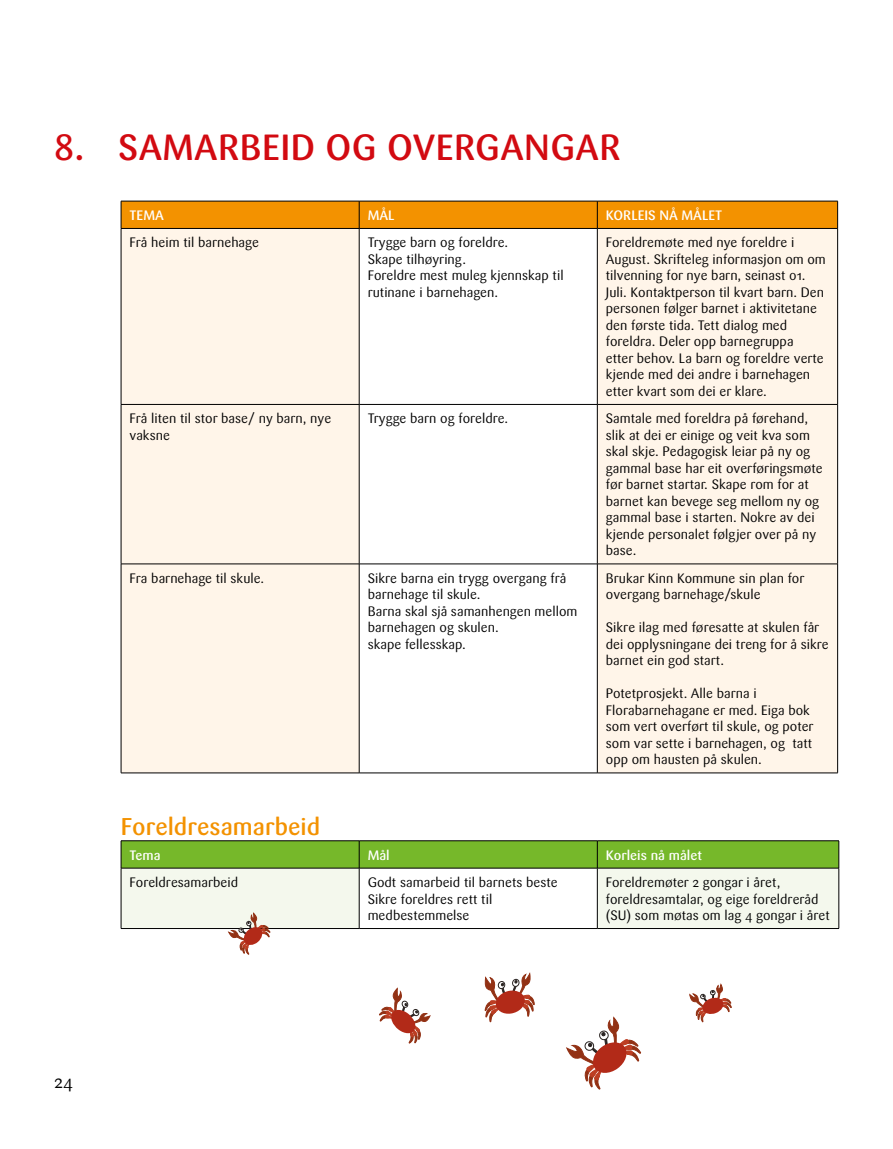
<style>
.page{position:relative;width:893px;height:1149px;background:#fff}
.page>*{position:absolute;margin:0;border:0;box-sizing:border-box;transform-origin:0 0}
.t1{font:500 36px "Sari OT";letter-spacing:.01em;color:#d20a11}
.t2{font:500 24px "Sari OT";color:#f39200}
.t3{font:18px "Sari OT";color:#000}
.t4{font:13.5px/16.5px "Sari OT";color:#000}
.t5{font:500 13.5px "Sari OT";color:#fff}
</style>
<div class="page">
<svg style="left:122px;top:229px;width:715px;height:543px;fill:#fff5e9"></svg>
<svg style="left:121px;top:201px;width:717px;height:27px;background:#ec8d00"></svg>
<hr style="left:121px;top:228px;width:238px;height:1px;background:#000">
<hr style="left:121px;top:228px;width:1px;height:176px;background:#000">
<hr style="left:359px;top:228px;width:238px;height:1px;background:#000">
<hr style="left:359px;top:228px;width:1px;height:176px;background:#000">
<hr style="left:597px;top:228px;width:241px;height:1px;background:#000">
<hr style="left:597px;top:228px;width:1px;height:176px;background:#000">
<hr style="left:837px;top:228px;width:1px;height:176px;background:#000">
<hr style="left:121px;top:404px;width:238px;height:1px;background:#000">
<hr style="left:121px;top:404px;width:1px;height:159px;background:#000">
<hr style="left:359px;top:404px;width:238px;height:1px;background:#000">
<hr style="left:359px;top:404px;width:1px;height:159px;background:#000">
<hr style="left:597px;top:404px;width:241px;height:1px;background:#000">
<hr style="left:597px;top:404px;width:1px;height:159px;background:#000">
<hr style="left:837px;top:404px;width:1px;height:159px;background:#000">
<hr style="left:121px;top:563px;width:238px;height:1px;background:#000">
<hr style="left:121px;top:564px;width:1px;height:208px;background:#000">
<hr style="left:359px;top:563px;width:238px;height:1px;background:#000">
<hr style="left:359px;top:564px;width:1px;height:208px;background:#000">
<hr style="left:597px;top:563px;width:241px;height:1px;background:#000">
<hr style="left:597px;top:564px;width:1px;height:208px;background:#000">
<hr style="left:837px;top:564px;width:1px;height:208px;background:#000">
<hr style="left:121px;top:772px;width:238px;height:1px;background:#000">
<hr style="left:359px;top:772px;width:238px;height:1px;background:#000">
<hr style="left:597px;top:772px;width:241px;height:1px;background:#000">
<svg style="left:122px;top:868px;width:717px;height:59px;fill:#f4f8ed"></svg>
<svg style="left:121px;top:840px;width:719px;height:27px;background:#72b02a"></svg>
<hr style="left:121px;top:867px;width:238px;height:1px;background:#000">
<hr style="left:121px;top:868px;width:1px;height:60px;background:#000">
<hr style="left:359px;top:867px;width:238px;height:1px;background:#000">
<hr style="left:359px;top:868px;width:1px;height:60px;background:#000">
<hr style="left:597px;top:867px;width:242px;height:1px;background:#000">
<hr style="left:597px;top:868px;width:1px;height:60px;background:#000">
<hr style="left:839px;top:868px;width:1px;height:60px;background:#000">
<hr style="left:121px;top:927px;width:238px;height:1px;background:#000">
<hr style="left:359px;top:927px;width:238px;height:1px;background:#000">
<hr style="left:597px;top:927px;width:242px;height:1px;background:#000">
<svg style="left:566px;top:1017px;width:75px;height:72px"></svg>
<svg style="left:484px;top:973px;width:51px;height:49px"></svg>
<svg style="left:689px;top:984px;width:43px;height:37px"></svg>
<svg style="left:379px;top:988px;width:51px;height:55px"></svg>
<svg style="left:228px;top:913px;width:42px;height:41px"></svg>
<h1 class="t1" style="left:54px;top:124px;width:568px">8. SAMARBEID OG OVERGANGAR</h1>
<p class="t5" style="left:130px;top:206px;width:36px">TEMA</p>
<p class="t5" style="left:368px;top:206px;width:28px">MÅL</p>
<p class="t5" style="left:606px;top:206px;width:118px">KORLEIS NÅ MÅLET</p>
<p class="t4" style="left:130px;top:234px;width:131px">Frå heim til barnehage</p>
<p class="t4" style="left:368px;top:234px;width:197px">Trygge barn og foreldre.<br>Skape tilhøyring.<br>Foreldre mest muleg kjennskap til rutinane i barnehagen.</p>
<p class="t4" style="left:606px;top:234px;width:222px">Foreldremøte med nye foreldre i August. Skrifteleg informasjon om om tilvenning for nye barn, seinast 01.<br>Juli. Kontaktperson til kvart barn. Den personen følger barnet i aktivitetane den første tida. Tett dialog med foreldra. Deler opp barnegruppa<br>etter behov. La barn og foreldre verte kjende med dei andre i barnehagen etter kvart som dei er klare.</p>
<p class="t4" style="left:130px;top:410px;width:203px">Frå liten til stor base/ ny barn, nye vaksne</p>
<p class="t4" style="left:368px;top:410px;width:142px">Trygge barn og foreldre.</p>
<p class="t4" style="left:606px;top:410px;width:218px">Samtale med foreldra på førehand, slik at dei er einige og veit kva som skal skje. Pedagogisk leiar på ny og gammal base har eit overføringsmøte før barnet startar. Skape rom for at barnet kan bevege seg mellom ny og gammal base i starten. Nokre av dei kjende personalet følgjer over på ny base.</p>
<p class="t4" style="left:130px;top:569px;width:136px">Fra barnehage til skule.</p>
<p class="t4" style="left:368px;top:569px;width:211px">Sikre barna ein trygg overgang frå barnehage til skule.<br>Barna skal sjå samanhengen mellom barnehagen og skulen.<br>skape fellesskap.</p>
<p class="t4" style="left:606px;top:569px;width:200px">Brukar Kinn Kommune sin plan for overgang barnehage/skule</p>
<p class="t4" style="left:606px;top:619px;width:225px">Sikre ilag med føresatte at skulen får dei opplysningane dei treng for å sikre barnet ein god start.</p>
<p class="t4" style="left:606px;top:685px;width:209px">Potetprosjekt. Alle barna i<br>Florabarnehagane er med. Eiga bok som vert overført til skule, og poter som var sette i barnehagen, og tatt opp om hausten på skulen.</p>
<h2 class="t2" style="left:121px;top:810px;width:201px">Foreldresamarbeid</h2>
<p class="t5" style="left:130px;top:845px;width:33px">Tema</p>
<p class="t5" style="left:368px;top:845px;width:24px">Mål</p>
<p class="t5" style="left:606px;top:845px;width:98px">Korleis nå målet</p>
<p class="t4" style="left:130px;top:873px;width:110px">Foreldresamarbeid</p>
<p class="t4" style="left:368px;top:873px;width:191px">Godt samarbeid til barnets beste<br>Sikre foreldres rett til medbestemmelse</p>
<p class="t4" style="left:606px;top:873px;width:226px">Foreldremøter 2 gongar i året, foreldresamtalar, og eige foreldreråd (SU) som møtas om lag 4 gongar i året</p>
<h3 class="t3" style="left:54px;top:1069px;width:20px">24</h3>
</div>
